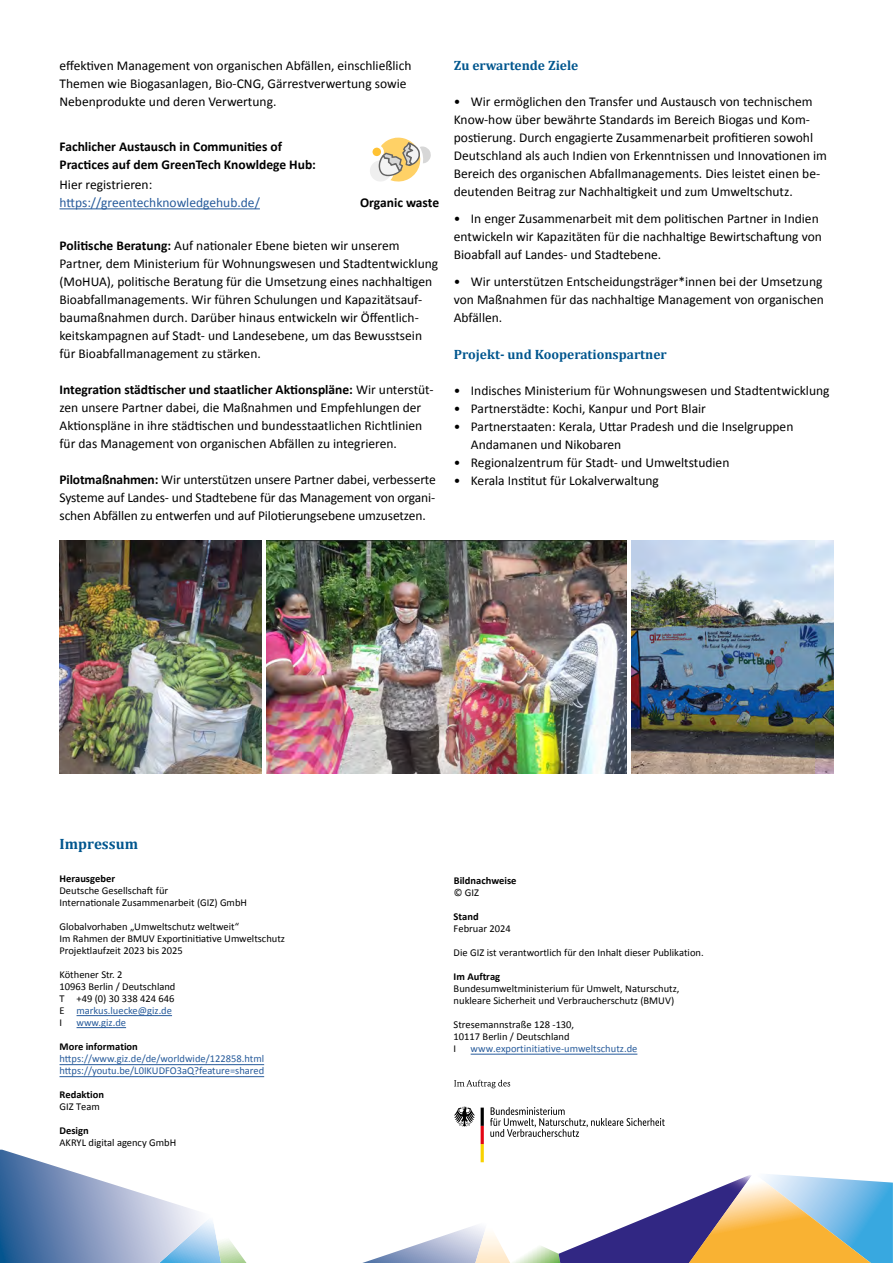
<style>
.page{position:relative;width:893px;height:1263px;background:#fff}
.page>*{position:absolute;margin:0;border:0;box-sizing:border-box;transform-origin:0 0}
.t1{font:700 15px "Cambria";color:#00568e}
.t2{font:13.5px/18px "Calibri";color:#000}
.t3{font:700 13.5px/18px "Calibri";color:#000}
.t4{font:13.5px/18px "Calibri";color:#275b9b}
.t5{font:700 13.5px "Cambria";color:#00568e}
.t6{font:10.5px/12px "Calibri";color:#000}
.t7{font:10.5px/12px "Calibri";color:#275b9b}
.t8{font:700 10.5px "Calibri";color:#000}
.s1{color:#000}
.s2{font-weight:700}
.s3{color:#275b9b}
</style>
<div class="page">
<hr style="left:60px;top:208px;width:200px;height:1px;background:#275b9b">
<svg style="left:370px;top:137px;width:61px;height:45px"></svg>
<svg style="left:0;top:1150px;width:246px;height:113px"></svg>
<svg style="left:362px;top:1174px;width:531px;height:89px"></svg>
<hr style="left:77px;top:1015px;width:95px;height:1px;background:#275b9b">
<hr style="left:77px;top:1027px;width:49px;height:1px;background:#275b9b">
<hr style="left:60px;top:1076px;width:204px;height:1px;background:#275b9b">
<hr style="left:60px;top:1064px;width:204px;height:1px;background:#275b9b">
<hr style="left:471px;top:1054px;width:166px;height:1px;background:#275b9b">
<img style="left:60px;top:540px;width:201px;height:234px">
<img style="left:266px;top:540px;width:360px;height:234px">
<img style="left:632px;top:540px;width:201px;height:234px">
<svg style="left:454px;top:1080px;width:56px;height:8px"></svg>
<svg style="left:490px;top:1107px;width:175px;height:30px"></svg>
<svg style="left:454px;top:1107px;width:21px;height:19px"></svg>
<svg style="left:481px;top:1107px;width:3px;height:55px"></svg>
<p class="t2" style="left:60px;top:56px;width:353px">effektiven Management von organischen Abfällen, einschließlich<br>Themen wie Biogasanlagen, Bio-CNG, Gärrestverwertung sowie<br>Nebenprodukte und deren Verwertung.</p>
<p class="t3" style="left:60px;top:137px;width:258px">Fachlicher Austausch in Communities of<br>Practices auf dem GreenTech Knowldege Hub:</p>
<p class="t3" style="left:360px;top:193px;width:80px">Organic waste</p>
<p class="t4" style="left:60px;top:175px;width:202px"><span class="s1">Hier registrieren: </span>https://greentechknowledgehub.de/</p>
<p class="t2" style="left:60px;top:236px;width:380px"><span class="s2">Politische Beratung:</span> Auf nationaler Ebene bieten wir unserem Partner, dem Ministerium für Wohnungswesen und Stadtentwicklung (MoHUA), politische Beratung für die Umsetzung eines nachhaltigen Bioabfallmanagements. Wir führen Schulungen und Kapazitätsauf&shy;baumaßnahmen durch. Darüber hinaus entwickeln wir Öffentlich&shy;keitskampagnen auf Stadt- und Landesebene, um das Bewusstsein für Bioabfallmanagement zu stärken.</p>
<p class="t2" style="left:60px;top:380px;width:375px"><span class="s2">Integration städtischer und staatlicher Aktionspläne:</span> Wir unterstüt&shy;zen unsere Partner dabei, die Maßnahmen und Empfehlungen der Aktionspläne in ihre städtischen und bundesstaatlichen Richtlinien für das Management von organischen Abfällen zu integrieren.</p>
<p class="t2" style="left:60px;top:470px;width:378px;text-align:justify"><span class="s2">Pilotmaßnahmen:</span> Wir unterstützen unsere Partner dabei, verbesserte Systeme auf Landes- und Stadtebene für das Management von organi&shy;schen Abfällen zu entwerfen und auf Pilotierungsebene umzusetzen.</p>
<h2 class="t5" style="left:454px;top:56px;width:126px">Zu erwartende Ziele</h2>
<p class="t2" style="left:454px;top:92px;width:375px">• Wir ermöglichen den Transfer und Austausch von technischem Know-how über bewährte Standards im Bereich Biogas und Kom&shy;postierung. Durch engagierte Zusammenarbeit profitieren sowohl Deutschland als auch Indien von Erkenntnissen und Innovationen im Bereich des organischen Abfallmanagements. Dies leistet einen be&shy;deutenden Beitrag zur Nachhaltigkeit und zum Umweltschutz.</p>
<p class="t2" style="left:454px;top:209px;width:370px">• In enger Zusammenarbeit mit dem politischen Partner in Indien entwickeln wir Kapazitäten für die nachhaltige Bewirtschaftung von<br>Bioabfall auf Landes- und Stadtebene.</p>
<p class="t2" style="left:454px;top:272px;width:372px;text-align:justify">• Wir unterstützen Entscheidungsträger*innen bei der Umsetzung von Maßnahmen für das nachhaltige Management von organischen Abfällen.</p>
<h2 class="t5" style="left:454px;top:345px;width:214px">Projekt- und Kooperationspartner</h2>
<p class="t2" style="left:454px;top:381px;width:377px">• Indisches Ministerium für Wohnungswesen und Stadtentwicklung</p>
<p class="t2" style="left:454px;top:399px;width:254px">• Partnerstädte: Kochi, Kanpur und Port Blair</p>
<p class="t2" style="left:471px;top:417px;width:324px;text-indent:-17px">• Partnerstaaten: Kerala, Uttar Pradesh und die Inselgruppen<br>Andamanen und Nikobaren</p>
<p class="t2" style="left:454px;top:453px;width:277px">• Regionalzentrum für Stadt- und Umweltstudien</p>
<p class="t2" style="left:454px;top:471px;width:207px">• Kerala Institut für Lokalverwaltung</p>
<h2 class="t1" style="left:60px;top:834px;width:80px">Impressum</h2>
<h3 class="t8" style="left:60px;top:871px;width:57px">Herausgeber</h3>
<p class="t6" style="left:60px;top:884px;width:189px">Deutsche Gesellschaft für<br>Internationale Zusammenarbeit (GIZ) GmbH</p>
<p class="t6" style="left:60px;top:920px;width:227px">Globalvorhaben „Umweltschutz weltweit“<br>Im Rahmen der BMUV Exportinitiative Umweltschutz<br>Projektlaufzeit 2023 bis 2025</p>
<p class="t6" style="left:60px;top:968px;width:117px">Köthener Str. 2<br>10963 Berlin / Deutschland<br>T +49 (0) 30 338 424 646<br>E <span class="s3">markus.luecke@giz.de<br></span>I</p>
<p class="t7" style="left:77px;top:1016px;width:51px">www.giz.de</p>
<h3 class="t8" style="left:60px;top:1039px;width:80px">More information</h3>
<p class="t7" style="left:60px;top:1052px;width:206px">https://www.giz.de/de/worldwide/122858.html https://youtu.be/L0IKUDFO3aQ?feature=shared</p>
<h3 class="t8" style="left:60px;top:1087px;width:46px">Redaktion</h3>
<p class="t6" style="left:60px;top:1100px;width:42px">GIZ Team</p>
<h3 class="t8" style="left:60px;top:1123px;width:31px">Design</h3>
<p class="t6" style="left:60px;top:1136px;width:118px">AKRYL digital agency GmbH</p>
<h3 class="t8" style="left:454px;top:873px;width:64px">Bildnachweise</h3>
<p class="t6" style="left:454px;top:886px;width:27px">© GIZ</p>
<h3 class="t8" style="left:454px;top:909px;width:27px">Stand</h3>
<p class="t6" style="left:454px;top:922px;width:59px">Februar 2024</p>
<p class="t6" style="left:454px;top:946px;width:252px">Die GIZ ist verantwortlich für den Inhalt dieser Publikation.</p>
<h3 class="t8" style="left:454px;top:969px;width:48px">Im Auftrag</h3>
<p class="t6" style="left:454px;top:982px;width:227px">Bundesumweltministerium für Umwelt, Naturschutz, nukleare Sicherheit und Verbraucherschutz (BMUV)</p>
<p class="t6" style="left:454px;top:1018px;width:122px">Stresemannstraße 128 -130,<br>10117 Berlin / Deutschland<br>I</p>
<p class="t7" style="left:471px;top:1042px;width:168px">www.exportinitiative-umweltschutz.de</p>
</div>
